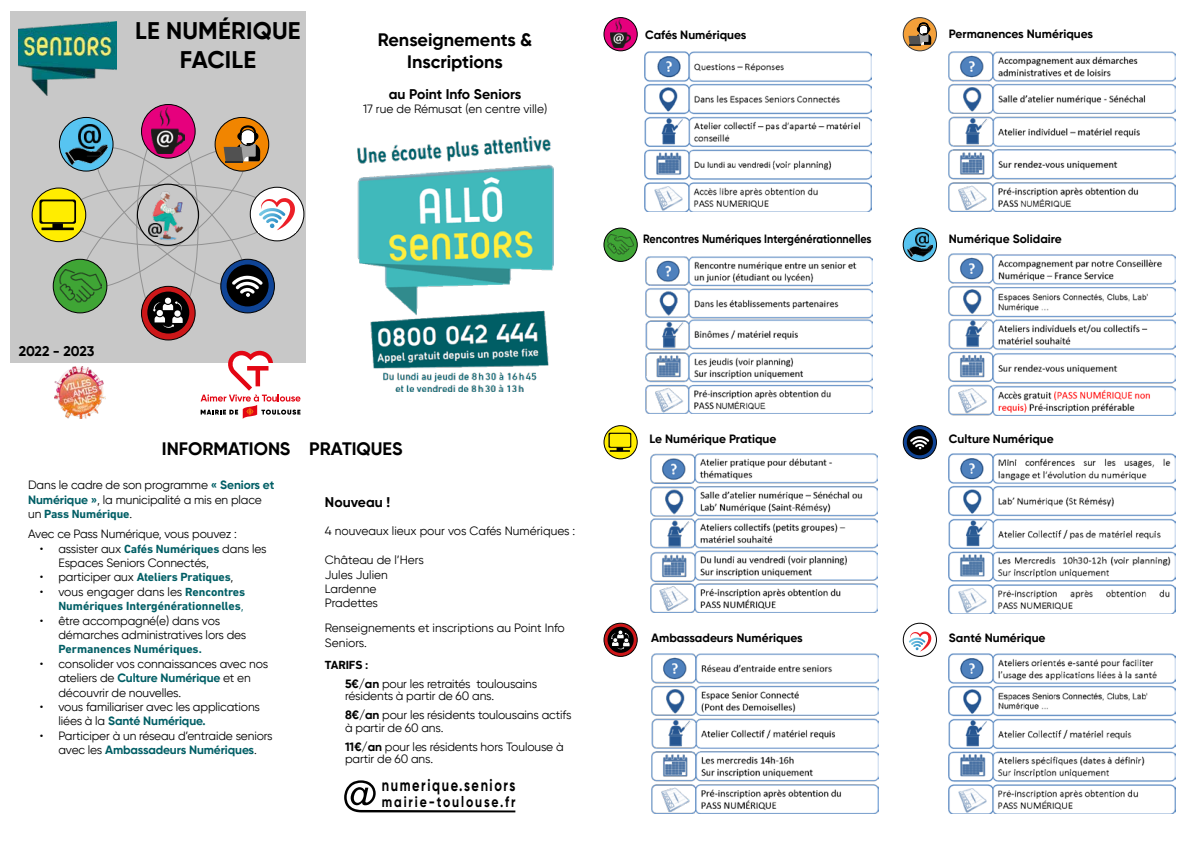
<style>
.page{position:relative;width:1191px;height:842px;background:#fff}
.page>*{position:absolute;margin:0;border:0;box-sizing:border-box;transform-origin:0 0}
.t1{font:700 24px/28.8px "Gilroy";letter-spacing:.01em;color:#000;text-align:center}
.t2{font:700 18px/21.6px "Gilroy";color:#000;text-align:center}
.t3{font:700 16.9px "Gilroy";letter-spacing:.125em;color:#000;scale:.75 1}
.t4{font:700 15.1px "Gilroy";letter-spacing:.155em;color:#000;scale:.81 1}
.t5{font:700 14px "Gilroy";color:#000}
.t6{font:12px/14.4px "Gilroy";letter-spacing:-.01em;color:#000}
.t7{font:700 12px "Gilroy";color:#000}
.t8{font:700 12px "DIN Next LT Pro";color:#005e65}
.t9{font:700 12px "Gilroy";color:#000;scale:.9 1}
.t10{font:700 12px "DIN Next LT Pro";letter-spacing:-.01em;color:#000}
.s1{font-weight:700;color:#005e65}
.s2{font-family:"Gilroy";font-weight:400;color:#000}
.s3{font-family:"DIN Next LT Pro";font-weight:700;color:#005e65}
.s4{font-family:"Gilroy";font-weight:400}
.s5{font-weight:700}
</style>
<div class="page">
<svg style="left:604px;top:18px;width:33px;height:33px"></svg>
<div style="left:603px;top:17px;width:34px;height:34px;border:1px solid #000;border-radius:50%"></div>
<img style="left:610px;top:20px;width:20px;height:28px">
<svg style="left:604px;top:228px;width:33px;height:33px"></svg>
<div style="left:603px;top:228px;width:34px;height:34px;border:1px solid #000;border-radius:50%"></div>
<img style="left:607px;top:234px;width:26px;height:21px">
<svg style="left:903px;top:228px;width:33px;height:33px"></svg>
<div style="left:903px;top:228px;width:34px;height:34px;border:1px solid #000;border-radius:50%"></div>
<img style="left:907px;top:245px;width:25px;height:13px">
<img style="left:915px;top:232px;width:13px;height:15px">
<svg style="left:903px;top:18px;width:33px;height:33px"></svg>
<div style="left:903px;top:17px;width:34px;height:34px;border:1px solid #000;border-radius:50%"></div>
<svg style="left:908px;top:23px;width:23px;height:23px"></svg>
<svg style="left:604px;top:623px;width:33px;height:33px"></svg>
<div style="left:603px;top:623px;width:34px;height:34px;border:1px solid #000;border-radius:50%"></div>
<svg style="left:607px;top:627px;width:26px;height:26px"></svg>
<svg style="left:611px;top:630px;width:18px;height:19px"></svg>
<svg style="left:604px;top:426px;width:33px;height:33px"></svg>
<div style="left:603px;top:425px;width:34px;height:34px;border:1px solid #000;border-radius:50%"></div>
<hr style="left:610px;top:450px;width:20px;height:2px;background:#000">
<svg style="left:608px;top:433px;width:23px;height:18px"></svg>
<svg style="left:908px;top:631px;width:24px;height:21px"></svg>
<div style="left:903px;top:623px;width:34px;height:34px;border:1px solid #000;border-radius:50%"></div>
<svg style="left:903px;top:426px;width:33px;height:33px"></svg>
<div style="left:903px;top:425px;width:34px;height:34px;border:1px solid #000;border-radius:50%"></div>
<div style="left:906px;top:429px;width:27px;height:26px;background:#000;border-radius:50%"></div>
<svg style="left:910px;top:436px;width:19px;height:13px"></svg>
<img style="left:644px;top:51px;width:227px;height:160px">
<img style="left:645px;top:257px;width:227px;height:156px">
<img style="left:651px;top:453px;width:227px;height:160px">
<img style="left:651px;top:653px;width:227px;height:161px">
<img style="left:948px;top:653px;width:227px;height:161px">
<img style="left:948px;top:453px;width:227px;height:160px">
<img style="left:948px;top:51px;width:227px;height:161px">
<img style="left:948px;top:253px;width:227px;height:162px">
<svg style="left:344px;top:780px;width:171px;height:32px"></svg>
<div style="left:11px;top:11px;width:295px;height:352px;background:#c8c8c8"></div>
<svg style="left:201px;top:350px;width:99px;height:69px"></svg>
<hr style="left:268px;top:363px;width:31px;height:2px;background:#fff">
<img style="left:19px;top:21px;width:98px;height:75px">
<img style="left:54px;top:367px;width:51px;height:51px">
<svg style="left:59px;top:117px;width:54px;height:54px"></svg>
<img style="left:78px;top:125px;width:22px;height:1px">
<svg style="left:215px;top:117px;width:54px;height:54px"></svg>
<svg style="left:141px;top:104px;width:54px;height:54px"></svg>
<img style="left:152px;top:108px;width:32px;height:18px">
<svg style="left:141px;top:286px;width:54px;height:54px"></svg>
<div style="left:147px;top:292px;width:42px;height:41px;background:#000;border-radius:50%"></div>
<svg style="left:32px;top:188px;width:54px;height:54px"></svg>
<svg style="left:250px;top:187px;width:54px;height:54px"></svg>
<svg style="left:39px;top:126px;width:257px;height:202px"></svg>
<img style="left:357px;top:137px;width:196px;height:254px">
<h1 class="t1" style="left:135px;top:16px;width:167px">LE NUMÉRIQUE<br>FACILE</h1>
<h2 class="t2" style="left:378px;top:29px;width:156px">Renseignements &amp;<br>Inscriptions</h2>
<p class="t5" style="left:389px;top:85px;width:134px">au Point Info Seniors</p>
<p class="t6" style="left:363px;top:102px;width:186px">17 rue de Rémusat (en centre ville)</p>
<p class="t5" style="left:19px;top:343px;width:77px">2022 - 2023</p>
<h2 class="t2" style="left:162px;top:438px;width:130px">INFORMATIONS</h2>
<p class="t6" style="left:28px;top:478px;width:248px">Dans le cadre de son programme <span class="s1">« Seniors et<br>Numérique »</span>, la municipalité a mis en place</p>
<p class="t8" style="left:28px;top:507px;width:106px"><span class="s2">un</span> Pass Numérique<span class="s2">.</span></p>
<p class="t6" style="left:28px;top:527px;width:210px">Avec ce Pass Numérique, vous pouvez :</p>
<p class="t6" style="left:58px;top:541px;width:210px;text-indent:-19px">• assister aux <span class="s3">Cafés Numériques</span> dans les<br>Espaces Seniors Connectés,</p>
<p class="t8" style="left:40px;top:570px;width:195px"><span class="s2">• participer aux</span> Ateliers Pratiques<span class="s2">,</span></p>
<p class="t6" style="left:40px;top:584px;width:207px">• vous engager dans les <span class="s3">Rencontres</span></p>
<p class="t8" style="left:58px;top:599px;width:187px">Numériques Intergénérationnelles<span class="s4">,</span></p>
<p class="t6" style="left:58px;top:613px;width:189px;text-indent:-19px">• être accompagné(e) dans vos démarches administratives lors des</p>
<p class="t8" style="left:58px;top:642px;width:145px">Permanences Numériques.</p>
<p class="t6" style="left:58px;top:656px;width:211px;text-indent:-19px">• consolider vos connaissances avec nos ateliers de <span class="s1">Culture Numérique</span> et en découvrir de nouvelles.</p>
<p class="t6" style="left:58px;top:699px;width:203px;text-indent:-19px">• vous familiariser avec les applications liées à la <span class="s1">Santé Numérique.</span></p>
<p class="t6" style="left:40px;top:728px;width:234px;text-align:center">• Participer à un réseau d’entraide seniors avec les <span class="s1">Ambassadeurs Numériques</span>.</p>
<h2 class="t2" style="left:309px;top:438px;width:95px">PRATIQUES</h2>
<p class="t5" style="left:325px;top:493px;width:67px">Nouveau !</p>
<p class="t6" style="left:325px;top:524px;width:252px">4 nouveaux lieux pour vos Cafés Numériques :</p>
<p class="t6" style="left:325px;top:553px;width:100px">Château de l’Hers<br>Jules Julien<br>Lardenne<br>Pradettes</p>
<p class="t6" style="left:325px;top:621px;width:241px">Renseignements et inscriptions au Point Info<br>Seniors.</p>
<p class="t10" style="left:325px;top:658px;width:45px">TARIFS :</p>
<p class="t6" style="left:345px;top:677px;width:194px;line-height:12.8px"><span class="s5">5€/an</span> pour les retraités toulousains résidents à partir de 60 ans.</p>
<p class="t6" style="left:345px;top:708px;width:228px;line-height:12.8px"><span class="s5">8€/an</span> pour les résidents toulousains actifs à partir de 60 ans.</p>
<p class="t6" style="left:345px;top:740px;width:220px;line-height:12.8px"><span class="s5">11€/an</span> pour les résidents hors Toulouse à partir de 60 ans.</p>
<h3 class="t3" style="left:382px;top:774px;width:180px">numerique.seniors</h3>
<p class="t4" style="left:382px;top:792px;width:166px">mairie-toulouse.fr</p>
<p class="t7" style="left:645px;top:27px;width:103px">Cafés Numériques</p>
<p class="t7" style="left:948px;top:26px;width:146px">Permanences Numériques</p>
<p class="t9" style="left:643px;top:231px;width:255px">Rencontres Numériques Intergénérationnelles</p>
<p class="t7" style="left:948px;top:231px;width:115px">Numérique Solidaire</p>
<p class="t7" style="left:649px;top:432px;width:128px">Le Numérique Pratique</p>
<p class="t7" style="left:948px;top:432px;width:106px">Culture Numérique</p>
<p class="t7" style="left:651px;top:630px;width:153px">Ambassadeurs Numériques</p>
<p class="t7" style="left:948px;top:630px;width:98px">Santé Numérique</p>
</div>
